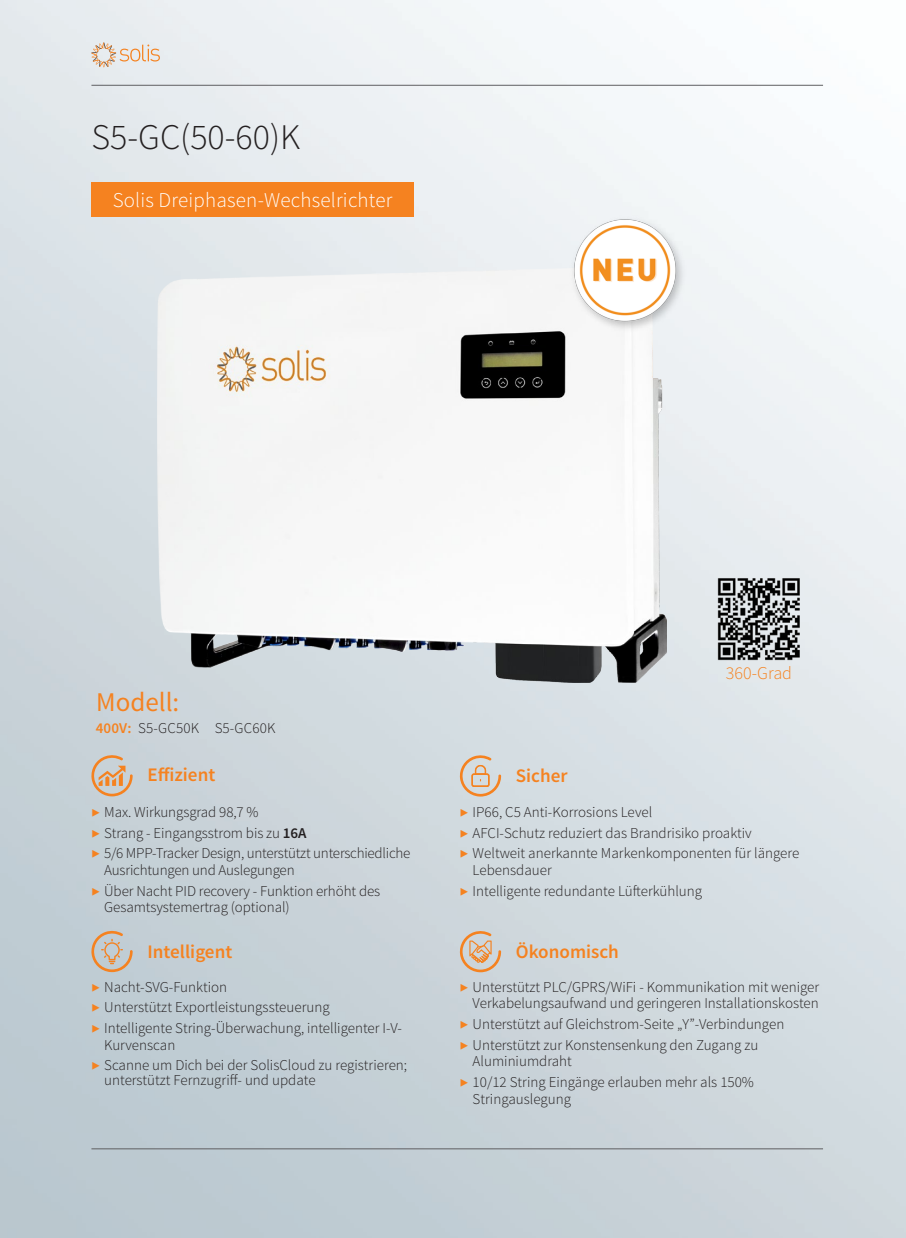
<style>
.page{position:relative;width:906px;height:1238px;background:#fff}
.page>*{position:absolute;margin:0;border:0;box-sizing:border-box;transform-origin:0 0}
.t1{font:300 36px "Source Sans Pro";color:#231f20}
.t2{font:27px "Source Sans Pro";color:#f58220}
.t3{font:300 21px "Source Sans Pro";letter-spacing:.01em;color:#fff}
.t4{font:600 19.05px "Source Sans Pro";color:#f58220}
.t5{font:300 18px "Source Sans Pro";color:#f58220}
.t6{font:300 15px/20.7px "Source Sans Pro";color:#231f20}
.s1{font-weight:600;color:#f58220}
.s2{color:#f58220}
.s3{font-weight:600}
</style>
<div class="page">
<img style="left:0;top:0;width:906px;height:1237px">
<hr style="left:91px;top:85px;width:732px;height:1px;background:#5f5f62">
<hr style="left:91px;top:1148px;width:732px;height:1px;background:#5f5f62">
<svg style="left:91px;top:43px;width:69px;height:24px;background:#e5d6c9"></svg>
<div style="left:91px;top:183px;width:323px;height:34px;background:#f58220"></div>
<svg style="left:90px;top:930px;width:43px;height:42px;background:#cbbcae"></svg>
<svg style="left:459px;top:930px;width:42px;height:42px;background:#d7bfa9"></svg>
<svg style="left:90px;top:754px;width:43px;height:42px;background:#d3bba5"></svg>
<svg style="left:459px;top:754px;width:42px;height:42px;background:#dac7b5"></svg>
<img style="left:157px;top:267px;width:509px;height:415px">
<img style="left:716px;top:576px;width:85px;height:85px">
<img style="left:562px;top:208px;width:132px;height:132px">
<h1 class="t1" style="left:91px;top:115px;width:210px">S5-GC(50-60)K</h1>
<h3 class="t3" style="left:113px;top:187px;width:281px">Solis Dreiphasen-Wechselrichter</h3>
<h2 class="t2" style="left:96px;top:685px;width:84px">Modell:</h2>
<p class="t6" style="left:96px;top:718px;width:181px"><span class="s1">400V:</span> S5-GC50K S5-GC60K</p>
<p class="t5" style="left:726px;top:662px;width:68px">360-Grad</p>
<p class="t4" style="left:147px;top:763px;width:69px">Effizient</p>
<p class="t4" style="left:516px;top:764px;width:53px">Sicher</p>
<p class="t6" style="left:91px;top:801px;width:320px"><span class="s2">▶</span> Max. Wirkungsgrad 98,7 %<br><span class="s2">▶</span> Strang - Eingangsstrom bis zu <span class="s3">16A<br></span><span class="s2">▶</span> 5/6 MPP-Tracker Design, unterstützt unterschiedliche</p>
<p class="t6" style="left:91px;top:859px;width:290px;text-indent:13px">Ausrichtungen und Auslegungen<br><span class="s2">▶</span> Über Nacht PID recovery - Funktion erhöht des</p>
<p class="t6" style="left:104px;top:896px;width:187px">Gesamtsystemertrag (optional)</p>
<p class="t6" style="left:460px;top:801px;width:341px"><span class="s2">▶</span> IP66, C5 Anti-Korrosions Level<br><span class="s2">▶</span> AFCI-Schutz reduziert das Brandrisiko proaktiv<br><span class="s2">▶</span> Weltweit anerkannte Markenkomponenten für längere</p>
<p class="t6" style="left:460px;top:859px;width:244px;text-indent:13px">Lebensdauer<br><span class="s2">▶</span> Intelligente redundante Lüfterkühlung</p>
<p class="t4" style="left:147px;top:939px;width:86px">Intelligent</p>
<p class="t4" style="left:516px;top:939px;width:104px">Ökonomisch</p>
<p class="t6" style="left:91px;top:976px;width:312px"><span class="s2">▶</span> Nacht-SVG-Funktion<br><span class="s2">▶</span> Unterstützt Exportleistungssteuerung<br><span class="s2">▶</span> Intelligente String-Überwachung, intelligenter I-V-</p>
<p class="t6" style="left:91px;top:1034px;width:317px;text-indent:13px">Kurvenscan<br><span class="s2">▶</span> Scanne um Dich bei der SolisCloud zu registrieren;</p>
<p class="t6" style="left:104px;top:1070px;width:213px">unterstützt Fernzugriff- und update</p>
<p class="t6" style="left:460px;top:978px;width:361px;line-height:16.5px;text-align:right"><span class="s2">▶</span> Unterstützt PLC/GPRS/WiFi - Kommunikation mit weniger<br>Verkabelungsaufwand und geringeren Installationskosten</p>
<p class="t6" style="left:460px;top:1013px;width:326px"><span class="s2">▶</span> Unterstützt auf Gleichstrom-Seite „Y”-Verbindungen <span class="s2">▶</span> Unterstützt zur Konstensenkung den Zugang zu</p>
<p class="t6" style="left:460px;top:1050px;width:295px;text-indent:13px">Aluminiumdraht<br><span class="s2">▶</span> 10/12 String Eingänge erlauben mehr als 150%</p>
<p class="t6" style="left:472px;top:1088px;width:100px">Stringauslegung</p>
</div>
